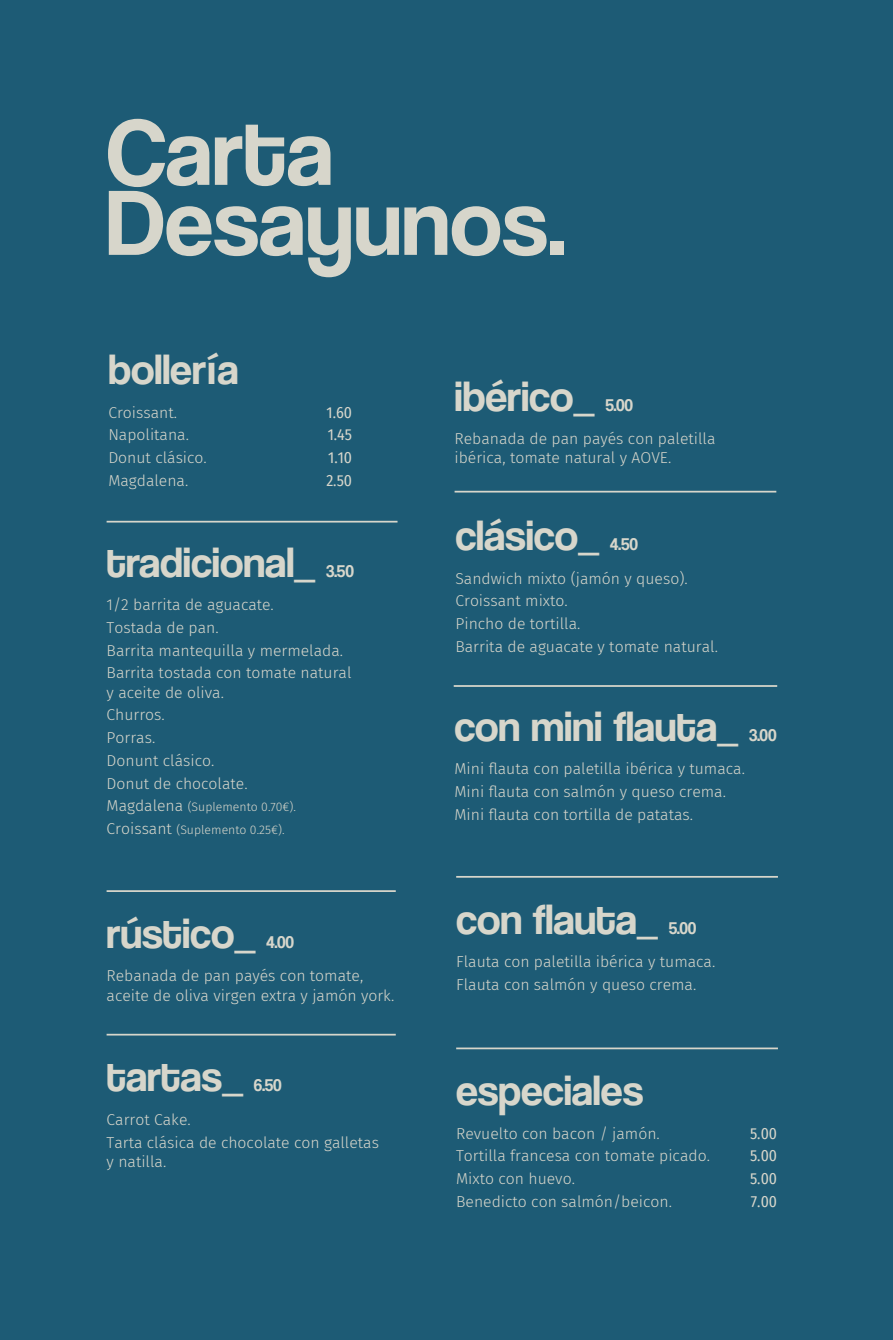
<style>
.page{position:relative;width:893px;height:1340px;background:#fff}
.page>*{position:absolute;margin:0;border:0;box-sizing:border-box;transform-origin:0 0}
.t1{font:96.25px/70px "Coolvetica Rg";letter-spacing:.005em;color:#d7d6cb}
.t2{font:43.75px "Coolvetica Rg";color:#d7d6cb}
.t3{font:17.5px "Coolvetica Rg";color:#d7d6cb}
.t4{font:300 15.75px/22.8px "Fira Sans";color:#d7d6cb}
.t5{font:15.75px/22.8px "Fira Sans Condensed";color:#d7d6cb;text-align:justify}
.t6{font:300 12.25px/22.8px "Fira Sans";color:#d7d6cb}
.s1{font-size:15.75px}
</style>
<div class="page">
<div style="left:0;top:0;width:893px;height:1339px;background:#1d5b75"></div>
<hr style="left:107px;top:521px;width:290px;height:1px;background:#d7d6cb">
<hr style="left:107px;top:890px;width:289px;height:2px;background:#d7d6cb">
<hr style="left:107px;top:1033px;width:289px;height:2px;background:#d7d6cb">
<hr style="left:455px;top:491px;width:321px;height:1px;background:#d7d6cb">
<hr style="left:454px;top:685px;width:323px;height:2px;background:#d7d6cb">
<hr style="left:456px;top:876px;width:322px;height:1px;background:#d7d6cb">
<hr style="left:456px;top:1047px;width:322px;height:2px;background:#d7d6cb">
<h1 class="t1" style="left:107px;top:117px;width:460px">Carta<br>Desayunos.</h1>
<h2 class="t2" style="left:108px;top:344px;width:132px">bollería</h2>
<p class="t4" style="left:108px;top:400px;width:100px">Croissant.<br>Napolitana.<br>Donut clásico.<br>Magdalena.</p>
<p class="t5" style="left:326px;top:400px;width:27px">1.60<br>1.45<br>1.10<br>2.50</p>
<h2 class="t2" style="left:107px;top:536px;width:210px">tradicional_</h2>
<p class="t3" style="left:326px;top:560px;width:29px">3.50</p>
<p class="t4" style="left:107px;top:593px;width:246px">1/2 barrita de aguacate.<br>Tostada de pan.<br>Barrita mantequilla y mermelada.<br>Barrita tostada con tomate natural</p>
<p class="t4" style="left:107px;top:680px;width:143px">y aceite de oliva.<br>Churros.<br>Porras.<br>Donunt clásico.<br>Donut de chocolate.</p>
<p class="t6" style="left:107px;top:795px;width:191px"><span class="s1">Magdalena</span> (Suplemento 0.70€).<br><span class="s1">Croissant</span> (Suplemento 0.25€).</p>
<h2 class="t2" style="left:107px;top:907px;width:150px">rústico_</h2>
<p class="t3" style="left:266px;top:931px;width:29px">4.00</p>
<p class="t4" style="left:107px;top:966px;width:289px;line-height:19.2px">Rebanada de pan payés con tomate, aceite de oliva virgen extra y jamón york.</p>
<h2 class="t2" style="left:107px;top:1051px;width:138px">tartas_</h2>
<p class="t3" style="left:254px;top:1075px;width:29px">6.50</p>
<p class="t4" style="left:107px;top:1107px;width:274px">Carrot Cake.<br>Tarta clásica de chocolate con galletas</p>
<p class="t4" style="left:107px;top:1149px;width:61px">y natilla.</p>
<h2 class="t2" style="left:455px;top:370px;width:141px">ibérico_</h2>
<p class="t3" style="left:605px;top:394px;width:29px">5.00</p>
<p class="t4" style="left:455px;top:429px;width:262px;line-height:19.2px">Rebanada de pan payés con paletilla ibérica, tomate natural y AOVE.</p>
<h2 class="t2" style="left:455px;top:510px;width:145px">clásico_</h2>
<p class="t3" style="left:610px;top:534px;width:29px">4.50</p>
<p class="t4" style="left:455px;top:566px;width:264px">Sandwich mixto (jamón y queso).<br>Croissant mixto.<br>Pincho de tortilla.<br>Barrita de aguacate y tomate natural.</p>
<h2 class="t2" style="left:454px;top:700px;width:285px">con mini flauta_</h2>
<p class="t3" style="left:749px;top:725px;width:29px">3.00</p>
<p class="t4" style="left:454px;top:757px;width:292px">Mini flauta con paletilla ibérica y tumaca.<br>Mini flauta con salmón y queso crema.<br>Mini flauta con tortilla de patatas.</p>
<h2 class="t2" style="left:456px;top:893px;width:203px">con flauta_</h2>
<p class="t3" style="left:669px;top:917px;width:29px">5.00</p>
<p class="t4" style="left:456px;top:950px;width:261px">Flauta con paletilla ibérica y tumaca.<br>Flauta con salmón y queso crema.</p>
<h2 class="t2" style="left:456px;top:1064px;width:188px">especiales</h2>
<p class="t4" style="left:456px;top:1121px;width:255px">Revuelto con bacon / jamón.<br>Tortilla francesa con tomate picado.<br>Mixto con huevo.<br>Benedicto con salmón/beicon.</p>
<p class="t5" style="left:750px;top:1121px;width:28px">5.00<br>5.00<br>5.00<br>7.00</p>
</div>
